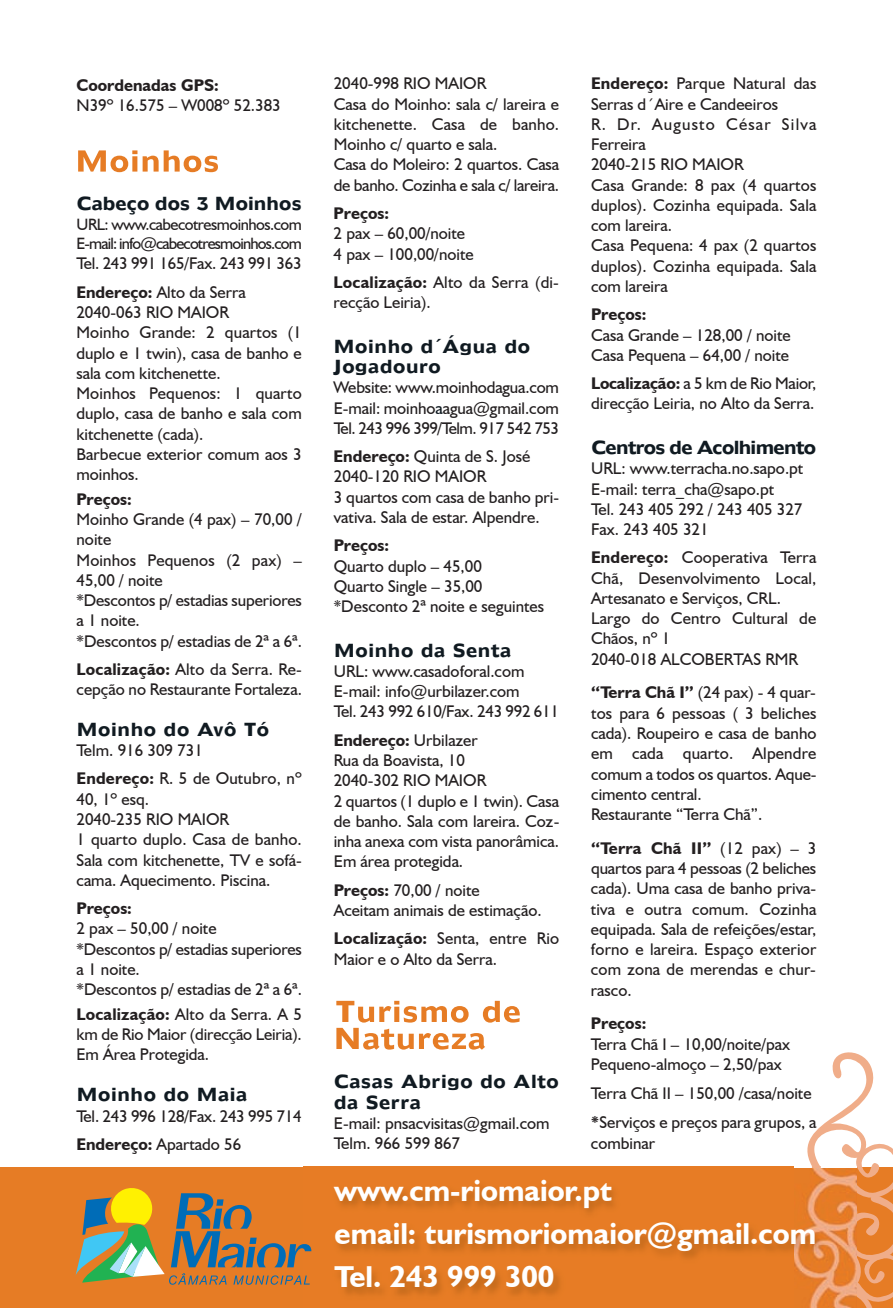
<style>
.page{position:relative;width:893px;height:1308px;background:#fff}
.page>*{position:absolute;margin:0;border:0;box-sizing:border-box;transform-origin:0 0}
.t1{font:700 30.15px/43px "Humanist 521 BT";color:#fff}
.t2{font:16.88px/20.2px "Humanist 521 BT";color:#231f20}
.t3{font:16.88px/20.2px "Humanist 970 BT Bold C";color:#101a21}
.t4{font:700 16.88px "Humanist 521 BT";color:#231f20}
.t5{font:16.88px "Humanist 970 BT Bold C";letter-spacing:-.08em;color:#101a21}
.t6{font:16.88px "Humanist 970 BT Bold C";letter-spacing:-.03em;color:#101a21}
.t7{font:16.43px/19.8px "Humanist 521 BT";letter-spacing:-.05em;color:#231f20}
.s1{font-weight:700}
.s2{color:#101a21}
</style>
<div class="page">
<svg style="left:336px;top:1000px;width:184px;height:49px"></svg>
<svg style="left:78px;top:150px;width:59px;height:22px"></svg>
<div style="left:132px;top:156px;width:5px;height:16px;background:#e67c25"></div>
<svg style="left:143px;top:150px;width:75px;height:22px"></svg>
<div style="left:0;top:1167px;width:893px;height:140px;background:#e67c25"></div>
<svg style="left:807px;top:1052px;width:86px;height:255px"></svg>
<img style="left:303px;top:1166px;width:554px;height:141px">
<img style="left:794px;top:1166px;width:63px;height:1px">
<svg style="left:75px;top:1186px;width:236px;height:98px"></svg>
<p class="t4" style="left:77px;top:75px;width:144px">Coordenadas GPS:</p>
<p class="t2" style="left:77px;top:95px;width:206px">N39º 16.575 – W008º 52.383</p>
<p class="t6" style="left:77px;top:197px;width:227px">Cabeço dos 3 Moinhos</p>
<p class="t7" style="left:76px;top:214px;width:227px">URL: www.cabecotresmoinhos.com<br>E-mail: info@cabecotresmoinhos.com</p>
<p class="t2" style="left:76px;top:249px;width:227px;line-height:28.3px">Tel. 243 991 165/Fax. 243 991 363<br><span class="s1">Endereço:</span> Alto da Serra</p>
<p class="t2" style="left:76px;top:302px;width:227px">2040-063 RIO MAIOR<br>Moinho Grande: 2 quartos (1 duplo e 1 twin), casa de banho e sala com kitchenette.<br>Moinhos Pequenos: 1 quarto duplo, casa de banho e sala com kitchenette (cada).<br>Barbecue exterior comum aos 3 moinhos.</p>
<p class="t4" style="left:76px;top:488px;width:57px">Preços:</p>
<p class="t2" style="left:76px;top:509px;width:227px">Moinho Grande (4 pax) – 70,00 / noite<br>Moinhos Pequenos (2 pax) –<br>45,00 / noite<br>*Descontos p/ estadias superiores a 1 noite.<br>*Descontos p/ estadias de 2ª a 6ª.</p>
<p class="t2" style="left:77px;top:659px;width:227px"><span class="s1">Localização:</span> Alto da Serra. Re&shy;cepção no Restaurante Fortaleza.</p>
<p class="t3" style="left:77px;top:720px;width:194px">Moinho do Avô Tó</p>
<p class="t2" style="left:77px;top:736px;width:227px;line-height:28.3px">Telm. 916 309 731<br><span class="s1">Endereço:</span> R. 5 de Outubro, nº</p>
<p class="t2" style="left:77px;top:788px;width:227px">40, 1º esq.<br>2040-235 RIO MAIOR<br>1 quarto duplo. Casa de banho.<br>Sala com kitchenette, TV e sofá&shy;cama. Aquecimento. Piscina.</p>
<p class="t4" style="left:77px;top:898px;width:57px">Preços:</p>
<p class="t2" style="left:77px;top:918px;width:227px">2 pax – 50,00 / noite<br>*Descontos p/ estadias superiores a 1 noite.<br>*Descontos p/ estadias de 2ª a 6ª.</p>
<p class="t2" style="left:76px;top:1003px;width:227px;text-align:justify"><span class="s1">Localização:</span> Alto da Serra. A 5 km de Rio Maior (direcção Leiria).<br>Em Área Protegida.</p>
<p class="t3" style="left:76px;top:1085px;width:173px">Moinho do Maia</p>
<p class="t2" style="left:76px;top:1101px;width:227px;line-height:28.3px">Tel. 243 996 128/Fax. 243 995 714<br><span class="s1">Endereço:</span> Apartado 56</p>
<p class="t2" style="left:334px;top:73px;width:227px">2040-998 RIO MAIOR<br>Casa do Moinho: sala c/ lareira e kitchenette. Casa de banho.<br>Moinho c/ quarto e sala.<br>Casa do Moleiro: 2 quartos. Casa de banho. Cozinha e sala c/ lareira.</p>
<p class="t4" style="left:334px;top:203px;width:57px">Preços:</p>
<p class="t2" style="left:334px;top:223px;width:142px">2 pax – 60,00/noite<br>4 pax – 100,00/noite</p>
<p class="t2" style="left:334px;top:272px;width:227px"><span class="s1">Localização:</span> Alto da Serra (di&shy;recção Leiria).</p>
<p class="t3" style="left:334px;top:337px;width:198px">Moinho d´Água do<br>Jogadouro</p>
<p class="t2" style="left:334px;top:377px;width:227px;text-align:justify">Website: www.moinhodagua.com E-mail: moinho<span class="s2">a</span>agua@gmail.com Tel. 243 996 399/Telm. 917 542 753</p>
<p class="t2" style="left:334px;top:446px;width:227px"><span class="s1">Endereço:</span> Quinta de S. José<br>2040-120 RIO MAIOR<br>3 quartos com casa de banho pri&shy;vativa. Sala de estar. Alpendre.</p>
<p class="t4" style="left:334px;top:535px;width:57px">Preços:</p>
<p class="t2" style="left:334px;top:555px;width:212px">Quarto duplo – 45,00<br>Quarto Single – 35,00 *Desconto 2ª noite e seguintes</p>
<p class="t3" style="left:334px;top:641px;width:179px">Moinho da Senta</p>
<p class="t2" style="left:334px;top:660px;width:227px">URL: www.casadoforal.com<br>E-mail: info@urbilazer.com<br>Tel. 243 992 610/Fax. 243 992 611</p>
<p class="t2" style="left:334px;top:729px;width:227px"><span class="s1">Endereço:</span> Urbilazer<br>Rua da Boavista, 10<br>2040-302 RIO MAIOR<br>2 quartos (1 duplo e 1 twin). Casa de banho. Sala com lareira. Coz&shy;inha anexa com vista panorâmica.<br>Em área protegida.</p>
<p class="t2" style="left:334px;top:879px;width:209px"><span class="s1">Preços:</span> 70,00 / noite<br>Aceitam animais de estimação.</p>
<p class="t2" style="left:334px;top:928px;width:227px"><span class="s1">Localização:</span> Senta, entre Rio<br>Maior e o Alto da Serra.</p>
<p class="t3" style="left:334px;top:1072px;width:227px">Casas Abrigo do Alto da Serra</p>
<p class="t2" style="left:334px;top:1112px;width:217px">E-mail: pnsacvisitas@gmail.com<br>Telm. 966 599 867</p>
<p class="t2" style="left:591px;top:73px;width:227px"><span class="s1">Endereço:</span> Parque Natural das<br>Serras d´Aire e Candeeiros<br>R. Dr. Augusto César Silva<br>Ferreira<br>2040-215 RIO MAIOR<br>Casa Grande: 8 pax (4 quartos duplos). Cozinha equipada. Sala com lareira.<br>Casa Pequena: 4 pax (2 quartos duplos). Cozinha equipada. Sala com lareira</p>
<p class="t4" style="left:591px;top:304px;width:57px">Preços:</p>
<p class="t2" style="left:591px;top:324px;width:201px">Casa Grande – 128,00 / noite<br>Casa Pequena – 64,00 / noite</p>
<p class="t2" style="left:591px;top:373px;width:227px"><span class="s1">Localização:</span> a 5 km de Rio Maior, direcção Leiria, no Alto da Serra.</p>
<p class="t5" style="left:591px;top:441px;width:227px">Centros de Acolhimento</p>
<p class="t2" style="left:591px;top:458px;width:214px">URL: www.terracha.no.sapo.pt<br>E-mail: terra_cha@sapo.pt<br>Tel. 243 405 292 / 243 405 327<br>Fax. 243 405 321</p>
<p class="t2" style="left:591px;top:547px;width:227px"><span class="s1">Endereço:</span> Cooperativa Terra<br>Chã, Desenvolvimento Local,<br>Artesanato e Serviços, CRL.<br>Largo do Centro Cultural de<br>Chãos, nº 1<br>2040-018 ALCOBERTAS RMR</p>
<p class="t2" style="left:591px;top:682px;width:227px"><span class="s1">“Terra Chã I”</span> (24 pax) - 4 quar&shy;tos para 6 pessoas ( 3 beliches cada). Roupeiro e casa de banho em cada quarto. Alpendre comum a todos os quartos. Aque&shy;cimento central.<br>Restaurante “Terra Chã”.</p>
<p class="t2" style="left:591px;top:837px;width:227px;text-align:justify"><span class="s1">“Terra Chã II”</span> (12 pax) – 3 quartos para 4 pessoas (2 beliches cada). Uma casa de banho priva&shy;tiva e outra comum. Cozinha equipada. Sala de refeições/estar, forno e lareira. Espaço exterior com zona de merendas e chur&shy;rasco.</p>
<p class="t4" style="left:591px;top:1013px;width:57px">Preços:</p>
<p class="t2" style="left:591px;top:1033px;width:201px">Terra Chã I – 10,00/noite/pax<br>Pequeno-almoço – 2,50/pax</p>
<p class="t2" style="left:591px;top:1078px;width:227px;line-height:29.2px">Terra Chã II – 150,00 /casa/noite <span class="s1">*</span>Serviços e preços para grupos, a</p>
<p class="t2" style="left:591px;top:1132px;width:66px">combinar</p>
<h1 class="t1" style="left:335px;top:1168px;width:483px">www.cm-riomaior.pt<br>email: turismoriomaior@gmail.com<br>Tel. 243 999 300</h1>
</div>
